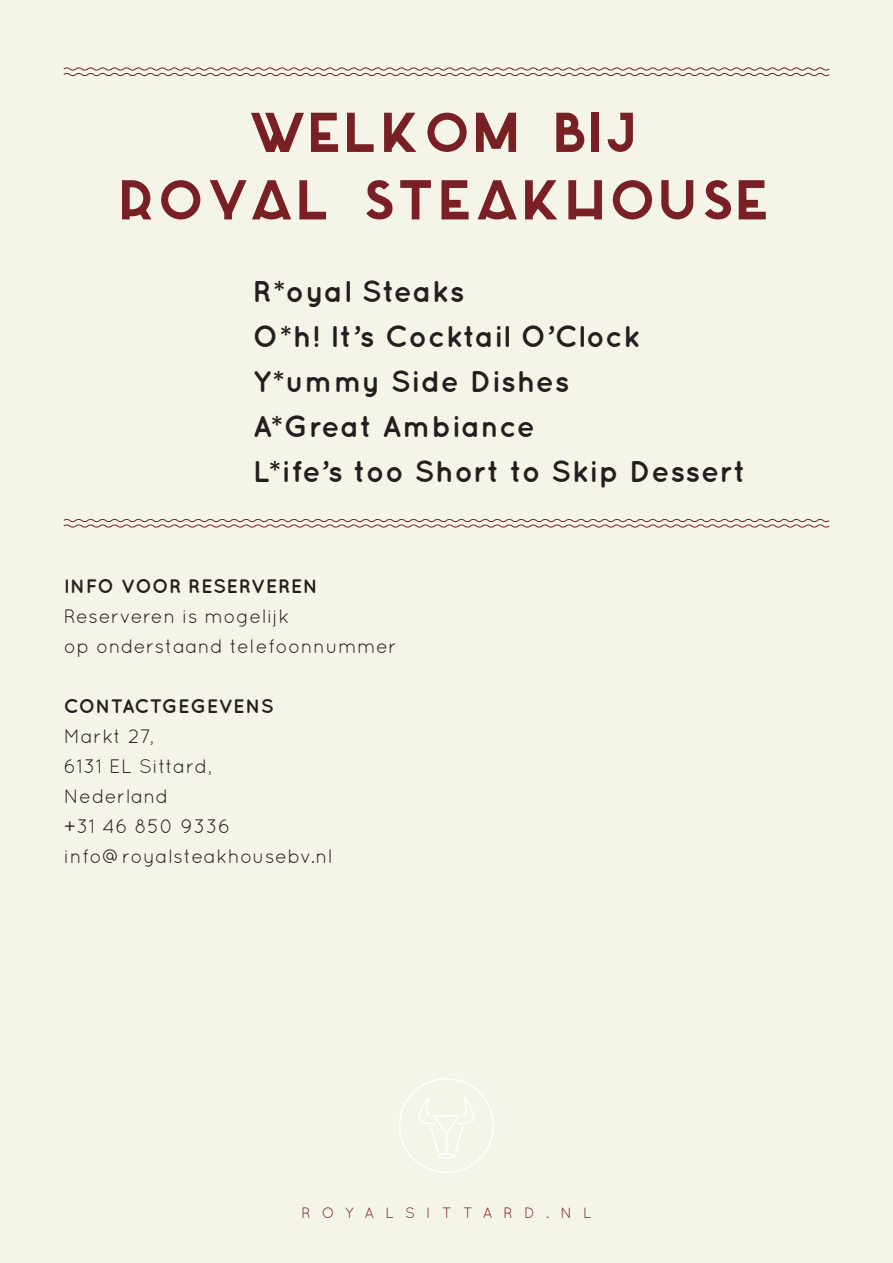
<style>
.page{position:relative;width:893px;height:1263px;background:#f5f4e8}
.page>*{position:absolute;margin:0;border:0;box-sizing:border-box;transform-origin:0 0}
.t1{font:700 75px "Azedo";letter-spacing:.05em;color:#782023}
.t2{font:700 30px "Quicksand";letter-spacing:.025em;color:#231f20}
.t3{font:19.5px "Quicksand";letter-spacing:.025em;color:#231f20}
.t4{font:700 19.5px "Quicksand";letter-spacing:.025em;color:#231f20}
.t5{font:15px "Quicksand";letter-spacing:.75em;color:#782023}
</style>
<div class="page">
<svg style="left:418px;top:1096px;width:57px;height:63px"></svg>
<div style="left:399px;top:1078px;width:95px;height:95px;border:2px solid #fff;border-radius:50%"></div>
<svg style="left:63px;top:66px;width:767px;height:11px;background:#dbc9c0"></svg>
<svg style="left:63px;top:518px;width:767px;height:11px;background:#dbc9c0"></svg>
<p class="t1" style="left:251px;top:82px;width:393px">WELKOM bij</p>
<p class="t1" style="left:122px;top:150px;width:650px">royal steakhouse</p>
<p class="t2" style="left:253px;top:273px;width:213px">R*oyal Steaks</p>
<p class="t2" style="left:253px;top:318px;width:389px">O*h! It’s Cocktail O’Clock</p>
<p class="t2" style="left:253px;top:363px;width:318px">Y*ummy Side Dishes</p>
<p class="t2" style="left:253px;top:408px;width:284px">A*Great Ambiance</p>
<p class="t2" style="left:253px;top:453px;width:494px">L*ife’s too Short to Skip Dessert</p>
<p class="t4" style="left:64px;top:574px;width:256px">INFO VOOR RESERVEREN</p>
<p class="t3" style="left:64px;top:605px;width:227px">Reserveren is mogelijk</p>
<p class="t3" style="left:64px;top:635px;width:334px">op onderstaand telefoonnummer</p>
<p class="t4" style="left:64px;top:694px;width:212px">CONTACTGEGEVENS</p>
<p class="t3" style="left:64px;top:725px;width:92px">Markt 27,</p>
<p class="t3" style="left:64px;top:755px;width:150px">6131 EL Sittard,</p>
<p class="t3" style="left:64px;top:785px;width:106px">Nederland</p>
<p class="t3" style="left:64px;top:815px;width:168px">+31 46 850 9336</p>
<p class="t3" style="left:64px;top:845px;width:270px">info@royalsteakhousebv.nl</p>
<p class="t5" style="left:301px;top:1204px;width:292px">ROYALSITTARD.NL</p>
</div>
